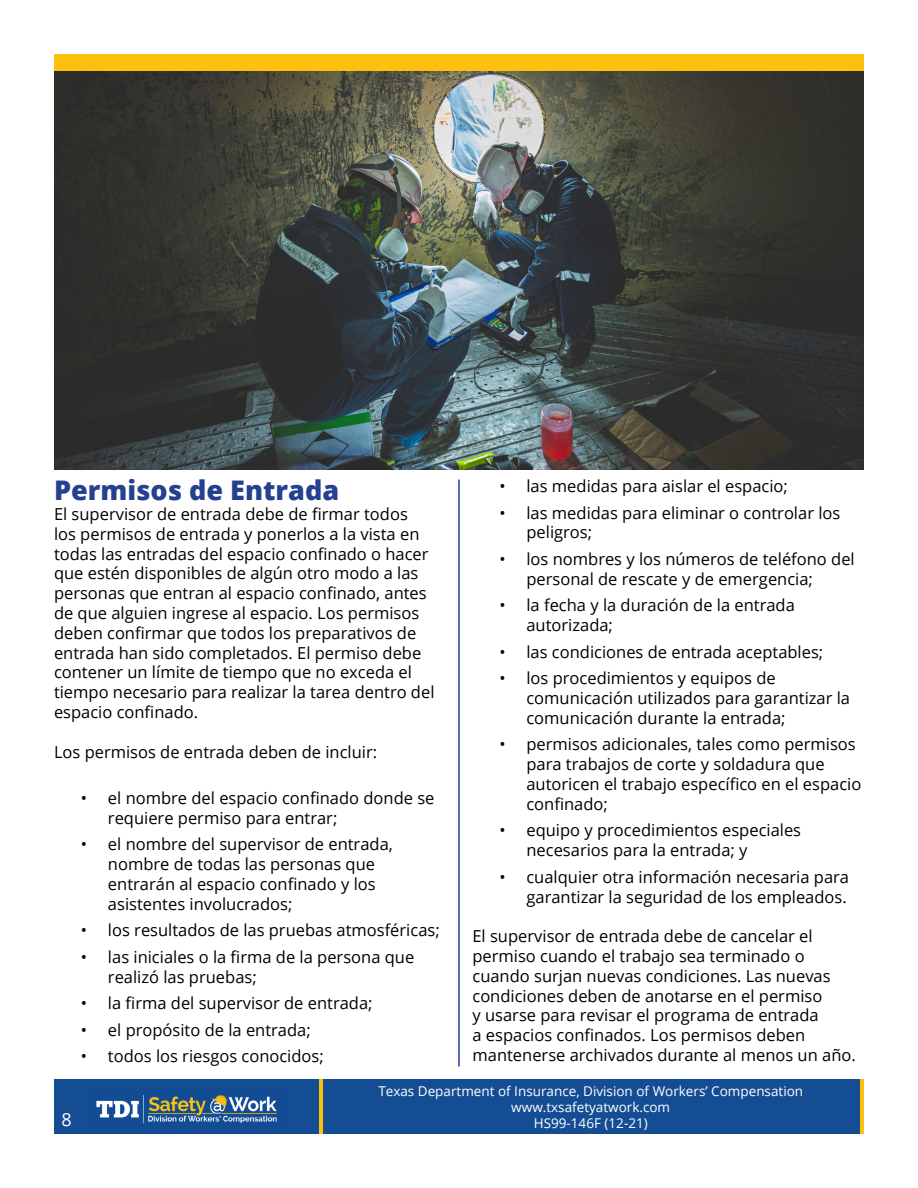
<style>
.page{position:relative;width:918px;height:1188px;background:#fff}
.page>*{position:absolute;margin:0;border:0;box-sizing:border-box;transform-origin:0 0}
.t1{font:800 27px "Open Sans";color:#25408f}
.t2{font:18px "Open Sans";color:#fff}
.t3{font:16.5px/19.8px "Open Sans";color:#000}
.t4{font:13.5px/16.2px "Open Sans";color:#fff;text-align:center}
</style>
<div class="page">
<img style="left:54px;top:71px;width:810px;height:399px">
<div style="left:54px;top:54px;width:810px;height:17px;background:#fec00f"></div>
<div style="left:54px;top:1080px;width:810px;height:54px;background:#154d94"></div>
<img style="left:96px;top:1095px;width:181px;height:29px">
<hr style="left:860px;top:1080px;width:4px;height:54px;background:#fec00f">
<hr style="left:319px;top:1080px;width:4px;height:54px;background:#fec00f">
<hr style="left:458px;top:480px;width:2px;height:586px;background:#25408f">
<h1 class="t1" style="left:54px;top:470px;width:287px">Permisos de Entrada</h1>
<p class="t3" style="left:54px;top:504px;width:382px">El supervisor de entrada debe de firmar todos<br>los permisos de entrada y ponerlos a la vista en todas las entradas del espacio confinado o hacer que estén disponibles de algún otro modo a las personas que entran al espacio confinado, antes de que alguien ingrese al espacio. Los permisos deben confirmar que todos los preparativos de entrada han sido completados. El permiso debe contener un límite de tiempo que no exceda el tiempo necesario para realizar la tarea dentro del espacio confinado.</p>
<p class="t3" style="left:54px;top:741px;width:325px">Los permisos de entrada deben de incluir:</p>
<p class="t3" style="left:108px;top:788px;width:328px;text-indent:-27px">• el nombre del espacio confinado donde se requiere permiso para entrar;</p>
<p class="t3" style="left:108px;top:834px;width:286px;text-indent:-27px">• el nombre del supervisor de entrada, nombre de todas las personas que entrarán al espacio confinado y los asistentes involucrados;</p>
<p class="t3" style="left:81px;top:920px;width:360px">• los resultados de las pruebas atmosféricas;</p>
<p class="t3" style="left:108px;top:946px;width:308px;text-indent:-27px">• las iniciales o la firma de la persona que realizó las pruebas;</p>
<p class="t3" style="left:81px;top:993px;width:293px">• la firma del supervisor de entrada;</p>
<p class="t3" style="left:81px;top:1019px;width:231px">• el propósito de la entrada;</p>
<p class="t3" style="left:81px;top:1046px;width:244px">• todos los riesgos conocidos;</p>
<p class="t3" style="left:499px;top:476px;width:290px">• las medidas para aislar el espacio;</p>
<p class="t3" style="left:526px;top:502px;width:315px;text-indent:-27px">• las medidas para eliminar o controlar los peligros;</p>
<p class="t3" style="left:526px;top:549px;width:330px;text-indent:-27px">• los nombres y los números de teléfono del personal de rescate y de emergencia;</p>
<p class="t3" style="left:526px;top:595px;width:270px;text-indent:-27px">• la fecha y la duración de la entrada autorizada;</p>
<p class="t3" style="left:499px;top:641px;width:325px">• las condiciones de entrada aceptables;</p>
<p class="t3" style="left:526px;top:668px;width:325px;text-indent:-27px">• los procedimientos y equipos de comunicación utilizados para garantizar la comunicación durante la entrada;</p>
<p class="t3" style="left:526px;top:734px;width:336px;text-indent:-27px">• permisos adicionales, tales como permisos para trabajos de corte y soldadura que autoricen el trabajo específico en el espacio confinado;</p>
<p class="t3" style="left:526px;top:820px;width:276px;text-indent:-27px">• equipo y procedimientos especiales necesarios para la entrada; y</p>
<p class="t3" style="left:499px;top:866px;width:351px;text-align:right">• cualquier otra información necesaria para garantizar la seguridad de los empleados.</p>
<p class="t3" style="left:472px;top:926px;width:385px">El supervisor de entrada debe de cancelar el permiso cuando el trabajo sea terminado o cuando surjan nuevas condiciones. Las nuevas condiciones deben de anotarse en el permiso<br>y usarse para revisar el programa de entrada<br>a espacios confinados. Los permisos deben mantenerse archivados durante al menos un año.</p>
<p class="t4" style="left:378px;top:1082px;width:426px">Texas Department of Insurance, Division of Workers’ Compensation www.txsafetyatwork.com</p>
<p class="t2" style="left:62px;top:1107px;width:12px">8</p>
<p class="t4" style="left:534px;top:1115px;width:116px">HS99-146F (12-21)</p>
</div>
